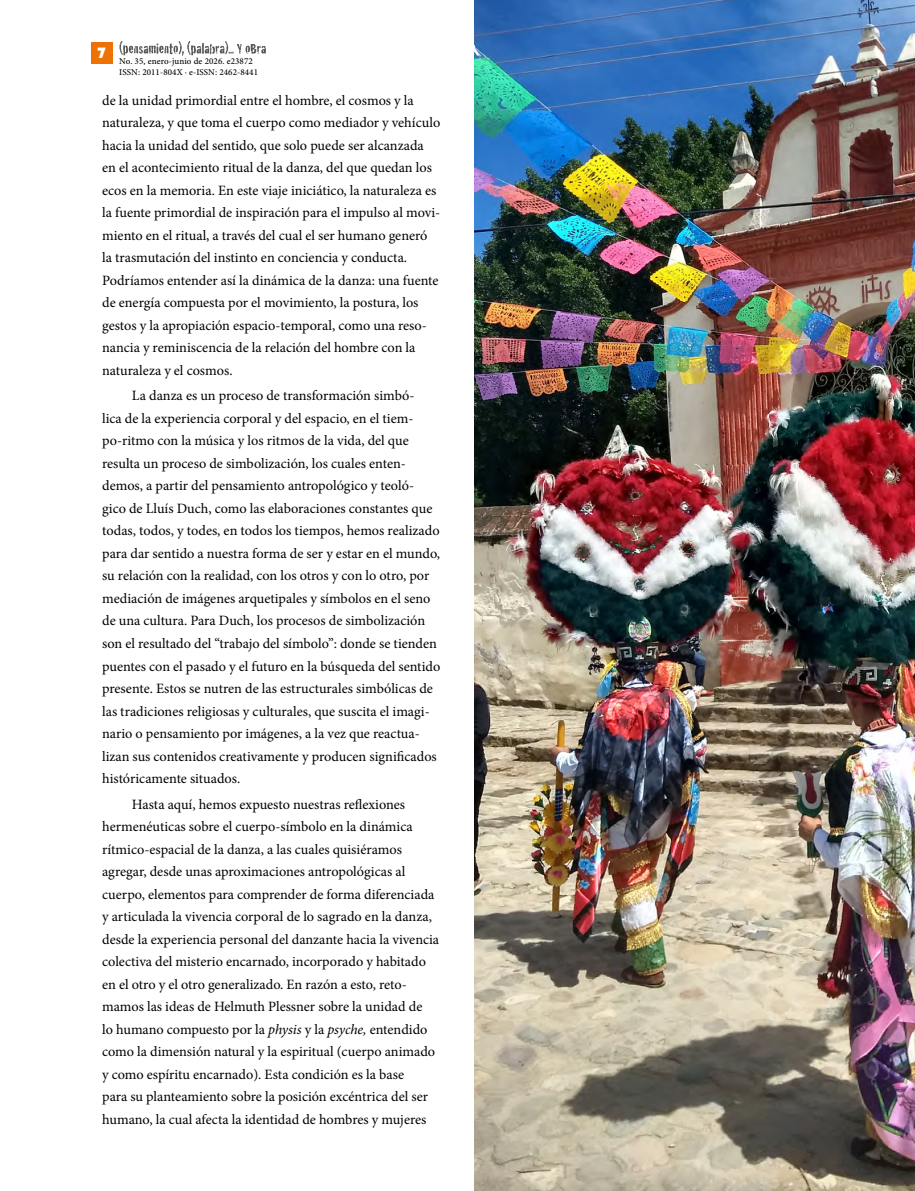
<style>
.page{position:relative;width:915px;height:1191px;background:#fff}
.page>*{position:absolute;margin:0;border:0;box-sizing:border-box;transform-origin:0 0}
.t1{font:800 15px "DOCK11";color:#fff}
.t2{font:14.25px/22.5px "Minion Pro";color:#000}
.t3{font:500 9px/10.8px "Minion Pro";letter-spacing:.01em;color:#000}
.s1{font-style:italic}
</style>
<div class="page">
<img style="left:474px;top:0;width:440px;height:1191px">
<div style="left:91px;top:42px;width:21px;height:21px;background:#ee7203"></div>
<svg style="left:119px;top:41px;width:147px;height:15px"></svg>
<p class="t1" style="left:98px;top:46px;width:9px">7</p>
<p class="t2" style="left:102px;top:89px;width:339px">de la unidad primordial entre el hombre, el cosmos y la naturaleza, y que toma el cuerpo como mediador y vehículo hacia la unidad del sentido, que solo puede ser alcanzada en el acontecimiento ritual de la danza, del que quedan los ecos en la memoria. En este viaje iniciático, la naturaleza es la fuente primordial de inspiración para el impulso al movi&shy;miento en el ritual, a través del cual el ser humano generó la trasmutación del instinto en conciencia y conducta.<br>Podríamos entender así la dinámica de la danza: una fuente de energía compuesta por el movimiento, la postura, los gestos y la apropiación espacio-temporal, como una reso&shy;nancia y reminiscencia de la relación del hombre con la naturaleza y el cosmos.</p>
<p class="t2" style="left:102px;top:385px;width:339px;text-indent:30px">La danza es un proceso de transformación simbó-<br>lica de la experiencia corporal y del espacio, en el tiem&shy;po-ritmo con la música y los ritmos de la vida, del que resulta un proceso de simbolización, los cuales enten&shy;demos, a partir del pensamiento antropológico y teoló&shy;gico de Lluís Duch, como las elaboraciones constantes que todas, todos, y todes, en todos los tiempos, hemos realizado para dar sentido a nuestra forma de ser y estar en el mundo, su relación con la realidad, con los otros y con lo otro, por mediación de imágenes arquetipales y símbolos en el seno de una cultura. Para Duch, los procesos de simbolización son el resultado del “trabajo del símbolo”: donde se tienden puentes con el pasado y el futuro en la búsqueda del sentido presente. Estos se nutren de las estructurales simbólicas de las tradiciones religiosas y culturales, que suscita el imagi&shy;nario o pensamiento por imágenes, a la vez que reactua&shy;lizan sus contenidos creativamente y producen significados históricamente situados.</p>
<p class="t2" style="left:102px;top:793px;width:338px;text-indent:30px">Hasta aquí, hemos expuesto nuestras reflexiones hermenéuticas sobre el cuerpo-símbolo en la dinámica rítmico-espacial de la danza, a las cuales quisiéramos agregar, desde unas aproximaciones antropológicas al cuerpo, elementos para comprender de forma diferenciada y articulada la vivencia corporal de lo sagrado en la danza, desde la experiencia personal del danzante hacia la vivencia colectiva del misterio encarnado, incorporado y habitado en el otro y el otro generalizado. En razón a esto, reto&shy;mamos las ideas de Helmuth Plessner sobre la unidad de<br>lo humano compuesto por la <span class="s1">physis</span> y la <span class="s1">psyche,</span> entendido como la dimensión natural y la espiritual (cuerpo animado y como espíritu encarnado). Esta condición es la base<br>para su planteamiento sobre la posición excéntrica del ser humano, la cual afecta la identidad de hombres y mujeres</p>
<p class="t3" style="left:119px;top:56px;width:140px">No. 35, enero-junio de 2026. e23872<br>ISSN: 2011-804X · e-ISSN: 2462-8441</p>
</div>
